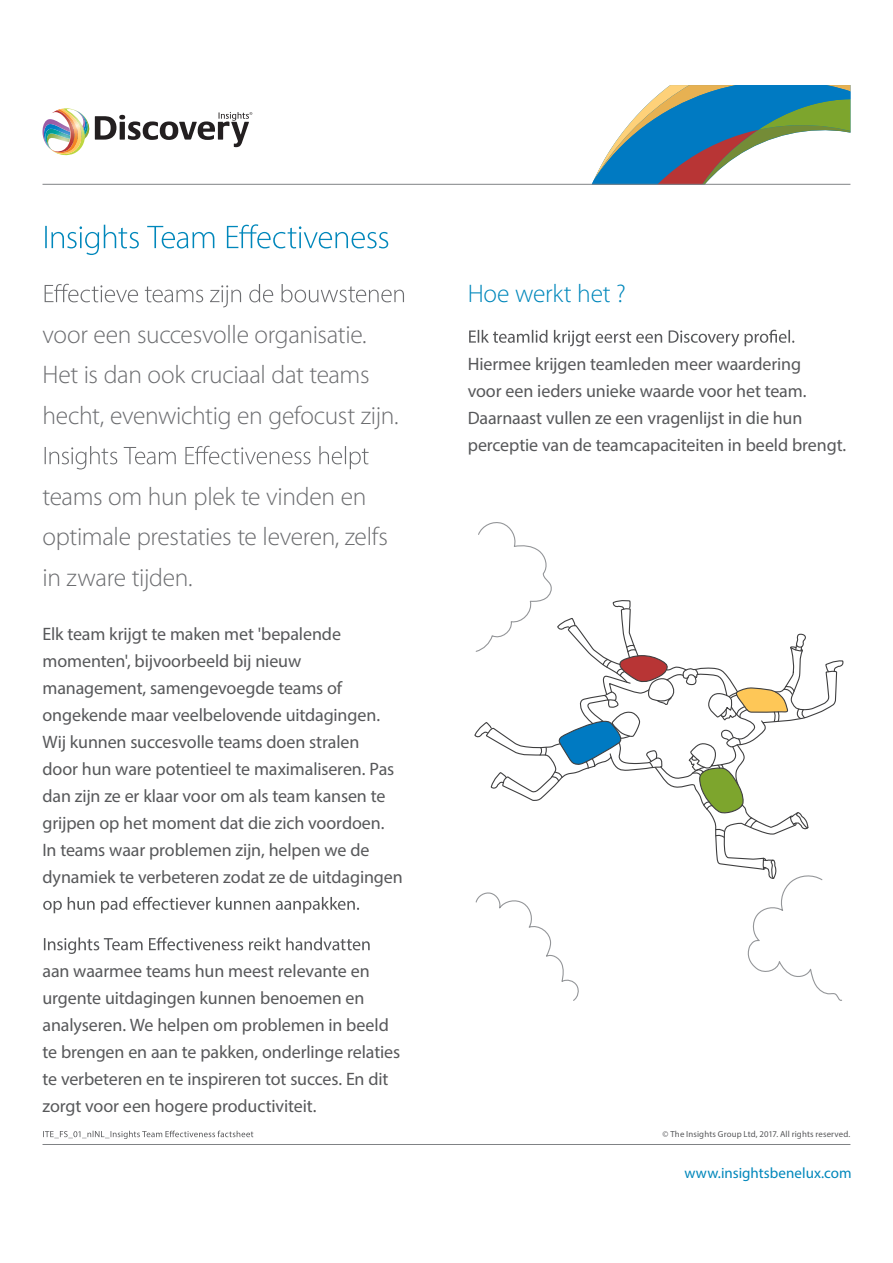
<style>
.page{position:relative;width:893px;height:1263px;background:#fff}
.page>*{position:absolute;margin:0;border:0;box-sizing:border-box;transform-origin:0 0}
.t1{font:300 25.5px/40.5px "Myriad Pro";letter-spacing:-.015em;color:#6c6d70}
.t2{font:300 25.5px "Myriad Pro";letter-spacing:-.01em;color:#0087bb}
.t3{font:18px/27px "Myriad Pro";letter-spacing:-.005em;color:#57585a}
.t4{font:15px "Myriad Pro";letter-spacing:.005em;color:#0087bb}
.t5{font:8.85px "Myriad Pro";letter-spacing:.015em;color:#57585a}
</style>
<div class="page">
<svg style="left:42px;top:108px;width:210px;height:47px"></svg>
<hr style="left:43px;top:1144px;width:807px;height:1px;background:#808285">
<svg style="left:591px;top:85px;width:260px;height:100px"></svg>
<hr style="left:43px;top:184px;width:807px;height:1px;background:#808285">
<svg style="left:474px;top:522px;width:370px;height:479px"></svg>
<svg style="left:45px;top:224px;width:343px;height:31px"></svg>
<svg style="left:45px;top:284px;width:359px;height:23px"></svg>
<svg style="left:45px;top:446px;width:324px;height:23px"></svg>
<svg style="left:43px;top:897px;width:316px;height:16px"></svg>
<svg style="left:44px;top:937px;width:326px;height:17px"></svg>
<svg style="left:469px;top:330px;width:325px;height:17px"></svg>
<svg style="left:43px;top:1130px;width:210px;height:9px"></svg>
<h1 class="t1" style="left:43px;top:314px;width:358px">voor een succesvolle organisatie.<br>Het is dan ook cruciaal dat teams hecht, evenwichtig en gefocust zijn.</h1>
<h1 class="t1" style="left:43px;top:476px;width:347px">teams om hun plek te vinden en optimale prestaties te leveren, zelfs in zware tijden.</h1>
<p class="t3" style="left:43px;top:620px;width:362px">Elk team krijgt te maken met 'bepalende momenten', bijvoorbeeld bij nieuw management, samengevoegde teams of ongekende maar veelbelovende uitdagingen.<br>Wij kunnen succesvolle teams doen stralen<br>door hun ware potentieel te maximaliseren. Pas dan zijn ze er klaar voor om als team kansen te grijpen op het moment dat die zich voordoen.<br>In teams waar problemen zijn, helpen we de dynamiek te verbeteren zodat ze de uitdagingen</p>
<p class="t3" style="left:43px;top:957px;width:359px">aan waarmee teams hun meest relevante en urgente uitdagingen kunnen benoemen en analyseren. We helpen om problemen in beeld te brengen en aan te pakken, onderlinge relaties te verbeteren en te inspireren tot succes. En dit zorgt voor een hogere productiviteit.</p>
<h1 class="t2" style="left:468px;top:278px;width:160px">Hoe werkt het ?</h1>
<p class="t3" style="left:468px;top:350px;width:380px">Hiermee krijgen teamleden meer waardering<br>voor een ieders unieke waarde voor het team.<br>Daarnaast vullen ze een vragenlijst in die hun perceptie van de teamcapaciteiten in beeld brengt.</p>
<p class="t5" style="left:663px;top:1128px;width:189px">© The Insights Group Ltd, 2017. All rights reserved.</p>
<p class="t4" style="left:684px;top:1164px;width:169px">www.insightsbenelux.com</p>
</div>
